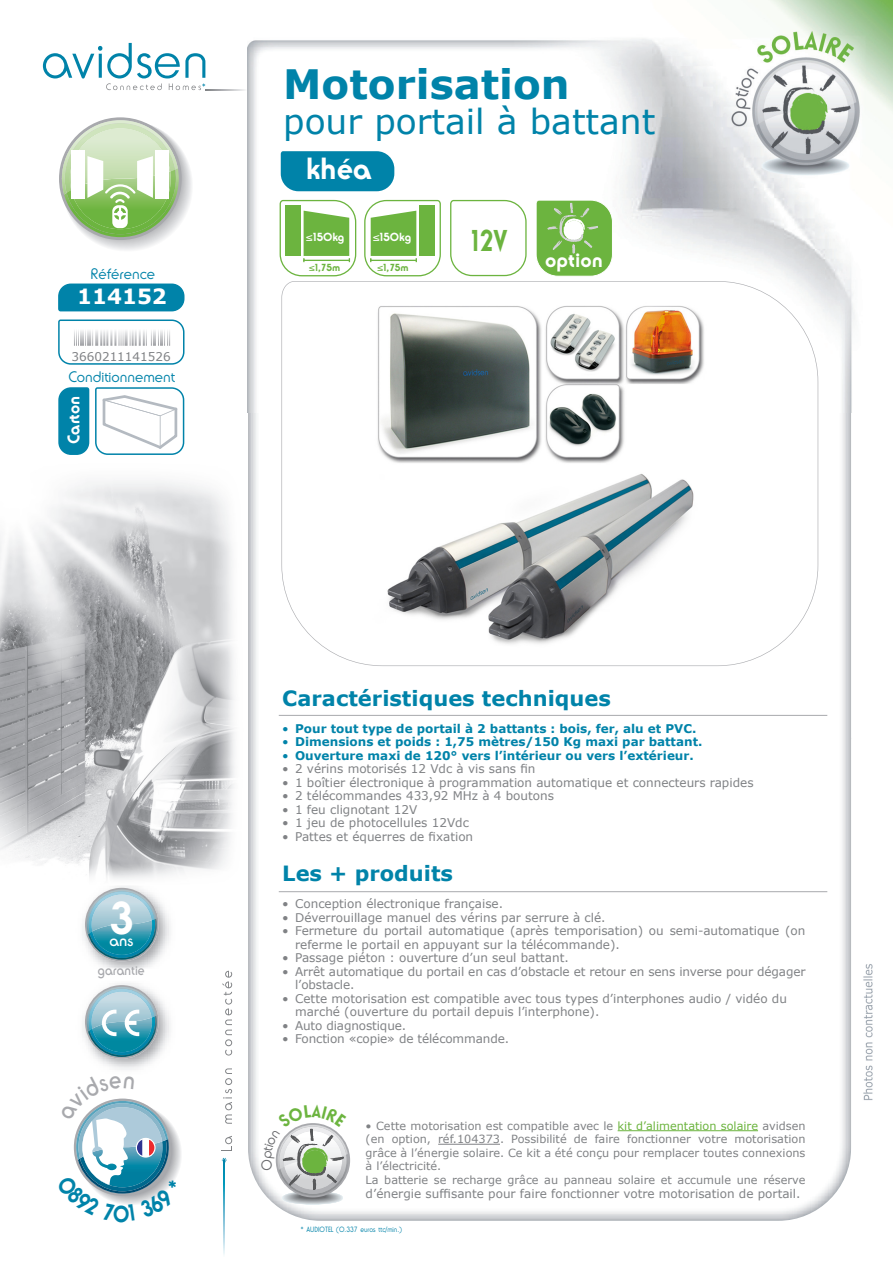
<style>
.page{position:relative;width:893px;height:1263px;background:#fff}
.page>*{position:absolute;margin:0;border:0;box-sizing:border-box;transform-origin:0 0}
.t1{font:700 45.15px "Ronda IT Cby BT";color:#fff}
.t2{font:700 40.5px "Verdana";color:#0083a9}
.t3{font:34.5px "Verdana";color:#0083a9}
.t4{font:700 30px "Ronda IT Cby BT";color:#fff}
.t5{font:700 29.7px "Ronda IT Cby BT";color:#6cb43f;scale:.85 1}
.t6{font:700 21px "Verdana";color:#0083a9}
.t7{font:700 21px "Verdana";color:#fff}
.t8{font:700 20.25px "Ronda IT Cby BT";color:#fff}
.t9{font:700 16.5px "Ronda IT Cby BT";color:#fff}
.t10{font:15.6px "Ronda IT Cby BT";color:#fff}
.t11{font:300 15px "Ronda IT Cby BT";color:#0083a9}
.t12{font:13.8px "Ronda IT Cby BT";color:#a8a9ad;scale:.9 1}
.t13{font:12px/13.5px "Verdana";color:#808285}
.t14{font:700 12px "Verdana";color:#0083a9}
.t15{font:700 11.55px "Ronda IT Cby BT";color:#fff}
.t16{font:11.25px/13.5px "Verdana";color:#808285;text-align:justify}
.t17{font:700 10.05px "Ronda IT Cby BT";color:#6cb43f}
.t18{font:300 7.5px "Ronda IT Cby BT";color:#0083a9;scale:.9 1}
.s1{font-family:"Helvetica";font-weight:400}
.s2{font-weight:400}
.s3{color:#6cb43f}
</style>
<div class="page">
<img style="left:863px;top:964px;width:10px;height:136px">
<img style="left:248px;top:412px;width:603px;height:809px">
<img style="left:82px;top:983px;width:88px;height:87px">
<svg style="left:85px;top:985px;width:74px;height:74px"></svg>
<img style="left:82px;top:886px;width:88px;height:82px">
<svg style="left:85px;top:888px;width:74px;height:73px;background:#63a8b7"></svg>
<img style="left:87px;top:889px;width:69px;height:45px">
<div style="left:58px;top:283px;width:126px;height:28px;background:#0083a9"></div>
<svg style="left:95px;top:387px;width:89px;height:68px"></svg>
<svg style="left:58px;top:387px;width:31px;height:68px;background:#108aae"></svg>
<svg style="left:59px;top:117px;width:133px;height:133px"></svg>
<svg style="left:58px;top:319px;width:126px;height:46px"></svg>
<img style="left:0;top:481px;width:235px;height:398px">
<div style="left:282px;top:1191px;width:61px;height:13px;background:#dce3e7;border-radius:50%"></div>
<div style="left:283px;top:1191px;width:60px;height:13px;background:#dee5e8;border-radius:50%"></div>
<div style="left:284px;top:1191px;width:58px;height:13px;background:#d6dde2;border-radius:50%"></div>
<div style="left:284px;top:1192px;width:57px;height:12px;background:#cdd4d8;border-radius:50%"></div>
<div style="left:285px;top:1192px;width:55px;height:11px;background:#c9d0d3;border-radius:50%"></div>
<div style="left:286px;top:1192px;width:54px;height:11px;background:#c8ced2;border-radius:50%"></div>
<div style="left:286px;top:1192px;width:53px;height:11px;background:#c2c8cc;border-radius:50%"></div>
<div style="left:287px;top:1192px;width:51px;height:11px;background:#b8bec2;border-radius:50%"></div>
<div style="left:289px;top:1192px;width:48px;height:10px;background:#b4b9bd;border-radius:50%"></div>
<div style="left:289px;top:1193px;width:47px;height:9px;background:#b0b4b8;border-radius:50%"></div>
<div style="left:290px;top:1193px;width:46px;height:9px;background:#aeb3b7;border-radius:50%"></div>
<div style="left:290px;top:1193px;width:45px;height:9px;background:#a7abb0;border-radius:50%"></div>
<div style="left:290px;top:1193px;width:45px;height:8px;background:#a0a4a8;border-radius:50%"></div>
<div style="left:291px;top:1193px;width:44px;height:8px;background:#9ea3a7;border-radius:50%"></div>
<div style="left:292px;top:1193px;width:42px;height:8px;background:#a9adb1;border-radius:50%"></div>
<div style="left:292px;top:1193px;width:41px;height:8px;background:#9a9ea2;border-radius:50%"></div>
<div style="left:293px;top:1193px;width:40px;height:8px;background:#9a9da1;border-radius:50%"></div>
<div style="left:293px;top:1193px;width:39px;height:8px;background:#909497;border-radius:50%"></div>
<div style="left:294px;top:1194px;width:37px;height:6px;background:#898c90;border-radius:50%"></div>
<div style="left:296px;top:1194px;width:33px;height:6px;background:#7c7e82;border-radius:50%"></div>
<div style="left:297px;top:1194px;width:31px;height:5px;background:#77797c;border-radius:50%"></div>
<div style="left:298px;top:1194px;width:29px;height:5px;background:#717376;border-radius:50%"></div>
<div style="left:299px;top:1194px;width:28px;height:5px;background:#6d6e71;border-radius:50%"></div>
<hr style="left:299px;top:1195px;width:27px;height:3px;background:#727377;border-radius:50%">
<hr style="left:300px;top:1195px;width:25px;height:3px;background:#6c6d70;border-radius:50%">
<img style="left:248px;top:0;width:645px;height:412px">
<svg style="left:281px;top:281px;width:537px;height:385px"></svg>
<svg style="left:222px;top:1158px;width:5px;height:4px"></svg>
<svg style="left:222px;top:1136px;width:10px;height:15px"></svg>
<svg style="left:223px;top:1068px;width:9px;height:56px"></svg>
<svg style="left:222px;top:971px;width:10px;height:84px"></svg>
<svg style="left:224px;top:1160px;width:1px;height:94px"></svg>
<svg style="left:206px;top:90px;width:39px;height:1px"></svg>
<svg style="left:43px;top:43px;width:162px;height:47px"></svg>
<hr style="left:618px;top:1130px;width:140px;height:1px;background:#6cb43f">
<hr style="left:438px;top:1144px;width:62px;height:1px;background:#808285">
<hr style="left:279px;top:715px;width:548px;height:1px;background:#a8a9ad">
<hr style="left:279px;top:891px;width:548px;height:1px;background:#a8a9ad">
<div style="left:281px;top:151px;width:113px;height:40px;background:#0083a9"></div>
<img style="left:372px;top:298px;width:343px;height:354px">
<svg style="left:449px;top:200px;width:78px;height:76px"></svg>
<svg style="left:280px;top:200px;width:77px;height:76px"></svg>
<svg style="left:364px;top:200px;width:78px;height:76px"></svg>
<svg style="left:536px;top:200px;width:77px;height:76px;background:#86c062"></svg>
<svg style="left:73px;top:1098px;width:105px;height:107px"></svg>
<svg style="left:261px;top:1104px;width:89px;height:93px"></svg>
<p class="t11" style="left:91px;top:264px;width:66px">Référence</p>
<p class="t7" style="left:77px;top:282px;width:91px">114152</p>
<p class="t13" style="left:72px;top:350px;width:101px">3660211141526</p>
<p class="t11" style="left:69px;top:368px;width:108px">Conditionnement</p>
<p class="t9" style="left:64px;top:444px;width:50px;rotate:-90deg">Carton</p>
<p class="t1" style="left:109px;top:891px;width:26px">3</p>
<p class="t10" style="left:109px;top:931px;width:26px">ans</p>
<p class="t12" style="left:98px;top:961px;width:54px">garantie</p>
<p class="t2" style="left:283px;top:56px;width:288px">Motorisation</p>
<p class="t3" style="left:283px;top:97px;width:374px">pour portail à battant</p>
<p class="t4" style="left:306px;top:150px;width:67px">khéa</p>
<p class="t15" style="left:306px;top:230px;width:40px"><span class="s1">≤</span>150kg</p>
<p class="t17" style="left:309px;top:261px;width:33px"><span class="s1">≤</span>1,75m</p>
<p class="t5" style="left:471px;top:223px;width:45px">12V</p>
<p class="t15" style="left:373px;top:230px;width:40px"><span class="s1">≤</span>150kg</p>
<p class="t17" style="left:378px;top:261px;width:33px"><span class="s1">≤</span>1,75m</p>
<p class="t8" style="left:545px;top:248px;width:59px">option</p>
<p class="t6" style="left:282px;top:683px;width:330px">Caractéristiques techniques</p>
<p class="t14" style="left:282px;top:720px;width:416px"><span class="s2">•</span> Pour tout type de portail à 2 battants : bois, fer, alu et PVC.</p>
<p class="t14" style="left:282px;top:733px;width:422px"><span class="s2">•</span> Dimensions et poids : 1,75 mètres/150 Kg maxi par battant.</p>
<p class="t14" style="left:282px;top:747px;width:413px"><span class="s2">•</span> Ouverture maxi de 120° vers l’intérieur ou vers l’extérieur.</p>
<p class="t13" style="left:282px;top:762px;width:255px">• 2 vérins motorisés 12 Vdc à vis sans fin</p>
<p class="t13" style="left:282px;top:776px;width:473px">• 1 boîtier électronique à programmation automatique et connecteurs rapides</p>
<p class="t13" style="left:282px;top:789px;width:273px">• 2 télécommandes 433,92 MHz à 4 boutons</p>
<p class="t13" style="left:282px;top:803px;width:136px">• 1 feu clignotant 12V</p>
<p class="t13" style="left:282px;top:816px;width:188px">• 1 jeu de photocellules 12Vdc</p>
<p class="t13" style="left:282px;top:830px;width:192px">• Pattes et équerres de fixation</p>
<p class="t6" style="left:282px;top:859px;width:172px">Les + produits</p>
<p class="t13" style="left:282px;top:897px;width:222px">• Conception électronique française.</p>
<p class="t13" style="left:282px;top:911px;width:325px">• Déverrouillage manuel des vérins par serrure à clé.</p>
<p class="t13" style="left:295px;top:924px;width:512px;text-indent:-13px">• Fermeture du portail automatique (après temporisation) ou semi-automatique (on referme le portail en appuyant sur la télécommande).</p>
<p class="t13" style="left:282px;top:951px;width:288px">• Passage piéton : ouverture d’un seul battant.</p>
<p class="t13" style="left:295px;top:965px;width:512px;text-indent:-13px">• Arrêt automatique du portail en cas d’obstacle et retour en sens inverse pour dégager l’obstacle.</p>
<p class="t13" style="left:295px;top:992px;width:493px;text-indent:-13px">• Cette motorisation est compatible avec tous types d’interphones audio / vidéo du marché (ouverture du portail depuis l’interphone).</p>
<p class="t13" style="left:282px;top:1019px;width:125px">• Auto diagnostique.</p>
<p class="t13" style="left:282px;top:1032px;width:228px">• Fonction «copie» de télécommande.</p>
<p class="t16" style="left:366px;top:1119px;width:441px">• Cette motorisation est compatible avec le <span class="s3">kit d’alimentation solaire</span> avidsen (en option, réf.104373. Possibilité de faire fonctionner votre motorisation grâce à l’énergie solaire. Ce kit a été conçu pour remplacer toutes connexions à l’électricité.</p>
<p class="t16" style="left:366px;top:1173px;width:441px">La batterie se recharge grâce au panneau solaire et accumule une réserve</p>
<p class="t13" style="left:366px;top:1187px;width:436px">d’énergie suffisante pour faire fonctionner votre motorisation de portail.</p>
<p class="t18" style="left:300px;top:1225px;width:115px">* AUDIOTEL (0.337 euros ttc/min.)</p>
</div>
